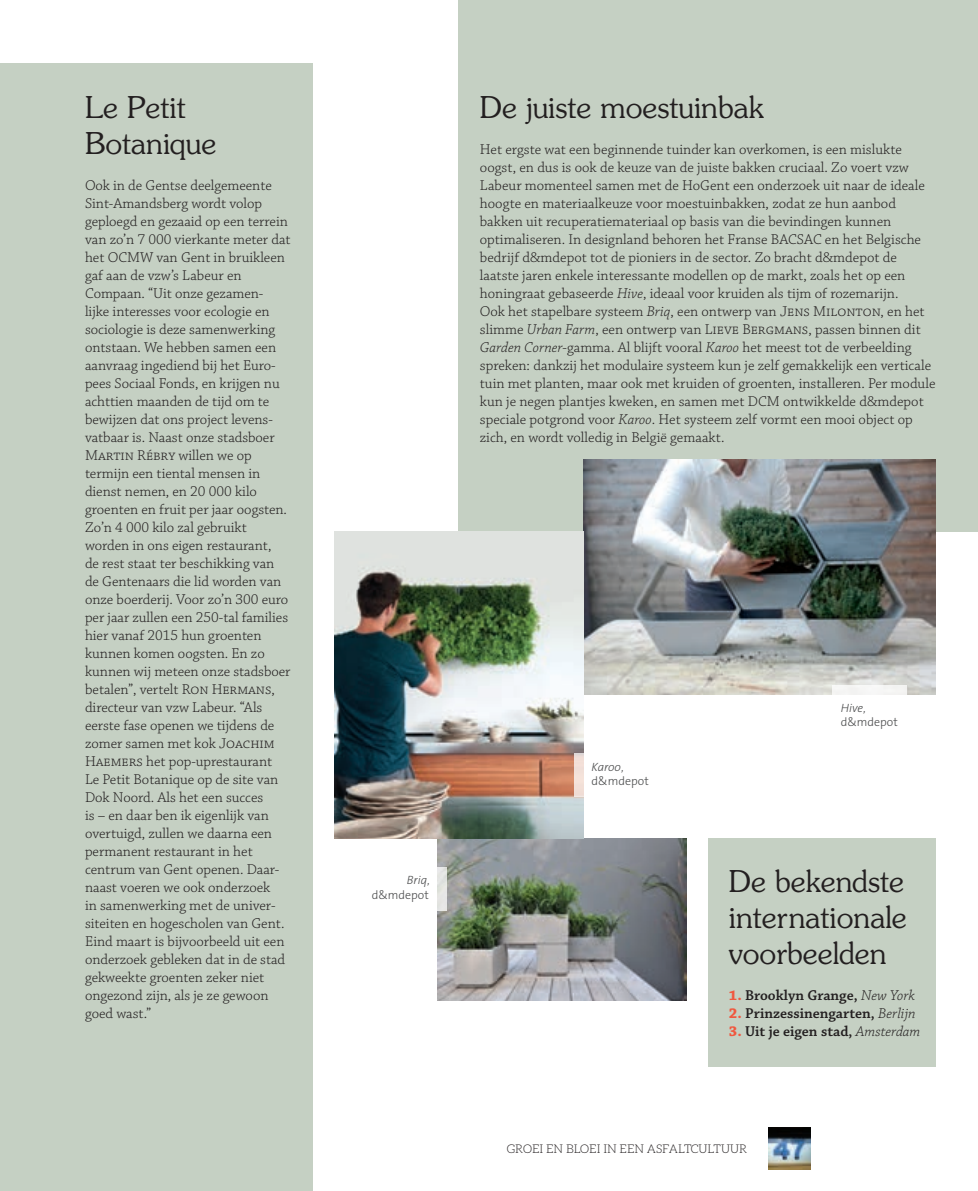
<style>
.page{position:relative;width:978px;height:1191px;background:#fff}
.page>*{position:absolute;margin:0;border:0;box-sizing:border-box;transform-origin:0 0}
.t1{font:300 30px/36px "Souvenir Std";color:#231f20;text-align:justify}
.t2{font:300 15px/18px "Chaparral Pro";color:#231f20}
.t3{font:600 15px "Chaparral Pro";color:#231f20}
.t4{font:300 12px/14.4px "The Sans";color:#4b4c4d}
.t5{font:300 12px "Aleo";color:#231f20}
.s1{font-style:italic}
.s2{font-weight:700;color:#f0583f}
.s3{font-weight:300;font-style:italic}
</style>
<div class="page">
<div style="left:459px;top:0;width:519px;height:532px;background:#c5d0c3"></div>
<div style="left:708px;top:838px;width:227px;height:228px;background:#c5d0c3"></div>
<div style="left:0;top:64px;width:313px;height:1127px;background:#c5d0c3"></div>
<img style="left:438px;top:838px;width:248px;height:162px">
<img style="left:583px;top:460px;width:352px;height:234px">
<img style="left:334px;top:532px;width:249px;height:306px">
<div style="left:832px;top:685px;width:75px;height:9px;background:#f5f5f4"></div>
<div style="left:574px;top:753px;width:9px;height:43px;background:#f2dfd7"></div>
<div style="left:437px;top:867px;width:9px;height:43px;background:#e5e6e3"></div>
<img style="left:768px;top:1127px;width:43px;height:42px">
<h1 class="t1" style="left:85px;top:89px;width:133px">Le Petit<br>Botanique</h1>
<h1 class="t1" style="left:480px;top:89px;width:285px">De juiste moestuinbak</h1>
<p class="t2" style="left:480px;top:141px;width:457px">Het ergste wat een beginnende tuinder kan overkomen, is een mislukte oogst, en dus is ook de keuze van de juiste bakken cruciaal. Zo voert vzw Labeur momenteel samen met de HoGent een onderzoek uit naar de ideale hoogte en materiaalkeuze voor moestuinbakken, zodat ze hun aanbod bakken uit recuperatiemateriaal op basis van die bevindingen kunnen optimaliseren. In designland behoren het Franse BACSAC en het Belgische bedrijf d&amp;mdepot tot de pioniers in de sector. Zo bracht d&amp;mdepot de laatste jaren enkele interessante modellen op de markt, zoals het op een honingraat gebaseerde <span class="s1">Hive</span>, ideaal voor kruiden als tijm of rozemarijn.<br>Ook het stapelbare systeem <span class="s1">Briq</span>, een ontwerp van Jens Milonton, en het slimme <span class="s1">Urban Farm</span>, een ontwerp van Lieve Bergmans, passen binnen dit <span class="s1">Garden Corner</span>-gamma. Al blijft vooral <span class="s1">Karoo</span> het meest tot de verbeelding spreken: dankzij het modulaire systeem kun je zelf gemakkelijk een verticale tuin met planten, maar ook met kruiden of groenten, installeren. Per module kun je negen plantjes kweken, en samen met DCM ontwikkelde d&amp;mdepot speciale potgrond voor <span class="s1">Karoo</span>. Het systeem zelf vormt een mooi object op zich, en wordt volledig in België gemaakt.</p>
<p class="t2" style="left:85px;top:177px;width:207px">Ook in de Gentse deelgemeente<br>Sint-Amandsberg wordt volop geploegd en gezaaid op een terrein van zo’n 7 000 vierkante meter dat het OCMW van Gent in bruikleen gaf aan de vzw’s Labeur en<br>Compaan. “Uit onze gezamen&shy;lijke interesses voor ecologie en sociologie is deze samenwerking ontstaan. We hebben samen een aanvraag ingediend bij het Euro&shy;pees Sociaal Fonds, en krijgen nu achttien maanden de tijd om te bewijzen dat ons project levens&shy;vatbaar is. Naast onze stadsboer<br>Martin Rébry willen we op termijn een tiental mensen in dienst nemen, en 20 000 kilo groenten en fruit per jaar oogsten.<br>Zo’n 4 000 kilo zal gebruikt worden in ons eigen restaurant,<br>de rest staat ter beschikking van de Gentenaars die lid worden van onze boerderij. Voor zo’n 300 euro per jaar zullen een 250-tal families hier vanaf 2015 hun groenten kunnen komen oogsten. En zo kunnen wij meteen onze stadsboer betalen”, vertelt Ron Hermans, directeur van vzw Labeur. “Als eerste fase openen we tijdens de zomer samen met kok Joachim<br>Haemers het pop-uprestaurant<br>Le Petit Botanique op de site van<br>Dok Noord. Als het een succes<br>is – en daar ben ik eigenlijk van overtuigd, zullen we daarna een permanent restaurant in het centrum van Gent openen. Daar&shy;naast voeren we ook onderzoek<br>in samenwerking met de univer&shy;siteiten en hogescholen van Gent.<br>Eind maart is bijvoorbeeld uit een onderzoek gebleken dat in de stad gekweekte groenten zeker niet ongezond zijn, als je ze gewoon goed wast.”</p>
<p class="t4" style="left:841px;top:700px;width:59px"><span class="s1">Hive</span>, d&amp;mdepot</p>
<p class="t4" style="left:592px;top:759px;width:59px"><span class="s1">Karoo</span>, d&amp;mdepot</p>
<h1 class="t1" style="left:729px;top:863px;width:179px">De bekendste internationale voorbeelden</h1>
<p class="t4" style="left:372px;top:872px;width:59px;text-align:right"><span class="s1">Briq</span>, d&amp;mdepot</p>
<p class="t3" style="left:729px;top:987px;width:187px"><span class="s2">1.</span> Brooklyn Grange, <span class="s3">New York</span></p>
<p class="t3" style="left:729px;top:1005px;width:188px"><span class="s2">2.</span> Prinzessinengarten, <span class="s3">Berlijn</span></p>
<p class="t3" style="left:729px;top:1023px;width:193px"><span class="s2">3.</span> Uit je eigen stad, <span class="s3">Amsterdam</span></p>
<p class="t5" style="left:507px;top:1142px;width:242px">GROEI EN BLOEI IN EEN ASFALTCULTUUR</p>
</div>
